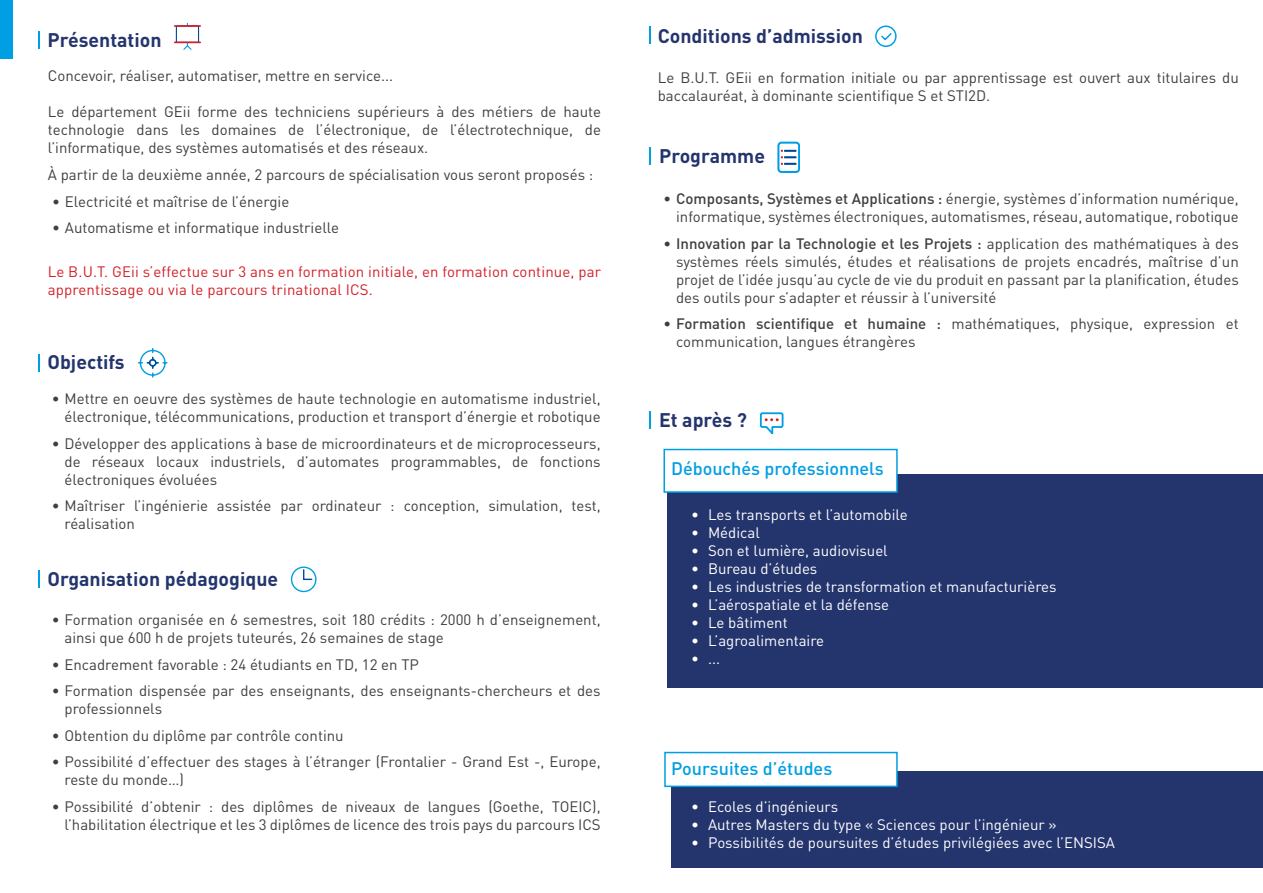
<style>
.page{position:relative;width:1263px;height:893px;background:#fff}
.page>*{position:absolute;margin:0;border:0;box-sizing:border-box;transform-origin:0 0}
.t1{font:700 19.5px "DIN Pro";color:#24356e}
.t2{font:500 18px "DIN Pro";color:#009fe3}
.t3{font:15px/18px "DIN Pro";color:#413e3c}
.t4{font:15px "DIN Pro";color:#fff}
.t5{font:15px/18px "DIN Pro";letter-spacing:.01em;color:#d42028}
.s1{font-weight:500}
</style>
<div class="page">
<div style="left:671px;top:771px;width:592px;height:96px;background:#24356e"></div>
<div style="left:664px;top:752px;width:234px;height:35px;background:#fff;border:2px solid #009fe3"></div>
<div style="left:667px;top:475px;width:596px;height:213px;background:#24356e"></div>
<div style="left:663px;top:449px;width:235px;height:44px;background:#fff;border:2px solid #009fe3"></div>
<svg style="left:38px;top:32px;width:1px;height:17px"></svg>
<svg style="left:649px;top:148px;width:2px;height:17px"></svg>
<svg style="left:649px;top:412px;width:2px;height:17px"></svg>
<svg style="left:38px;top:354px;width:1px;height:17px"></svg>
<svg style="left:38px;top:571px;width:1px;height:17px"></svg>
<svg style="left:138px;top:348px;width:30px;height:30px"></svg>
<svg style="left:649px;top:27px;width:2px;height:17px"></svg>
<svg style="left:875px;top:26px;width:22px;height:21px"></svg>
<svg style="left:760px;top:412px;width:23px;height:22px"></svg>
<div style="left:291px;top:566px;width:26px;height:26px;border:1px solid #009fe3;border-radius:50%"></div>
<svg style="left:303px;top:570px;width:9px;height:10px"></svg>
<svg style="left:175px;top:23px;width:25px;height:27px"></svg>
<div style="left:778px;top:142px;width:22px;height:31px;border:2px solid #009fe3;border-radius:3px"></div>
<svg style="left:781px;top:150px;width:15px;height:15px"></svg>
<div style="left:0;top:0;width:13px;height:58px;background:#009fe3"></div>
<h1 class="t1" style="left:47px;top:23px;width:116px">Présentation</h1>
<p class="t3" style="left:48px;top:65px;width:347px">Concevoir, réaliser, automatiser, mettre en service...</p>
<p class="t3" style="left:48px;top:101px;width:555px;text-align:justify">Le département GEii forme des techniciens supérieurs à des métiers de haute technologie dans les domaines de l’électronique, de l’électrotechnique, de l’informatique, des systèmes automatisés et des réseaux.</p>
<p class="t3" style="left:48px;top:164px;width:547px">À partir de la deuxième année, 2 parcours de spécialisation vous seront proposés :</p>
<p class="t3" style="left:52px;top:191px;width:239px">• Electricité et maîtrise de l’énergie</p>
<p class="t3" style="left:52px;top:217px;width:288px">• Automatisme et informatique industrielle</p>
<p class="t5" style="left:48px;top:261px;width:555px">Le B.U.T. GEii s’effectue sur 3 ans en formation initiale, en formation continue, par apprentissage ou via le parcours trinational ICS.</p>
<h1 class="t1" style="left:47px;top:346px;width:79px">Objectifs</h1>
<p class="t3" style="left:52px;top:388px;width:550px;text-align:right">• Mettre en oeuvre des systèmes de haute technologie en automatisme industriel, électronique, télécommunications, production et transport d’énergie et robotique</p>
<p class="t3" style="left:64px;top:433px;width:538px;text-align:justify;text-indent:-13px">• Développer des applications à base de microordinateurs et de microprocesseurs, de réseaux locaux industriels, d’automates programmables, de fonctions électroniques évoluées</p>
<p class="t3" style="left:64px;top:495px;width:538px;text-indent:-13px">• Maîtriser l’ingénierie assistée par ordinateur : conception, simulation, test, réalisation</p>
<h1 class="t1" style="left:47px;top:562px;width:232px">Organisation pédagogique</h1>
<p class="t3" style="left:64px;top:609px;width:538px;text-indent:-13px">• Formation organisée en 6 semestres, soit 180 crédits : 2000 h d’enseignement, ainsi que 600 h de projets tuteurés, 26 semaines de stage</p>
<p class="t3" style="left:52px;top:654px;width:369px">• Encadrement favorable : 24 étudiants en TD, 12 en TP</p>
<p class="t3" style="left:64px;top:680px;width:538px;text-indent:-13px">• Formation dispensée par des enseignants, des enseignants-chercheurs et des professionnels</p>
<p class="t3" style="left:52px;top:725px;width:293px">• Obtention du diplôme par contrôle continu</p>
<p class="t3" style="left:64px;top:751px;width:538px;text-indent:-13px">• Possibilité d’effectuer des stages à l’étranger (Frontalier - Grand Est -, Europe, reste du monde…)</p>
<p class="t3" style="left:52px;top:796px;width:550px;text-align:right">• Possibilité d’obtenir : des diplômes de niveaux de langues (Goethe, TOEIC), l’habilitation électrique et les 3 diplômes de licence des trois pays du parcours ICS</p>
<h1 class="t1" style="left:658px;top:19px;width:207px">Conditions d’admission</h1>
<p class="t3" style="left:658px;top:67px;width:582px">Le B.U.T. GEii en formation initiale ou par apprentissage est ouvert aux titulaires du baccalauréat, à dominante scientifique S et STI2D.</p>
<h1 class="t1" style="left:659px;top:139px;width:107px">Programme</h1>
<p class="t3" style="left:663px;top:188px;width:577px;text-align:right"><span class="s1">• Composants, Systèmes et Applications :</span> énergie, systèmes d’information numérique, informatique, systèmes électroniques, automatismes, réseau, automatique, robotique</p>
<p class="t3" style="left:676px;top:233px;width:564px;text-align:justify;text-indent:-13px"><span class="s1">• Innovation par la Technologie et les Projets :</span> application des mathématiques à des systèmes réels simulés, études et réalisations de projets encadrés, maîtrise d’un projet de l’idée jusqu’au cycle de vie du produit en passant par la planification, études des outils pour s’adapter et réussir à l’université</p>
<p class="t3" style="left:676px;top:314px;width:564px;text-indent:-13px"><span class="s1">• Formation scientifique et humaine :</span> mathématiques, physique, expression et communication, langues étrangères</p>
<h1 class="t1" style="left:659px;top:404px;width:89px">Et après ?</h1>
<p class="t2" style="left:671px;top:454px;width:214px">Débouchés professionnels</p>
<p class="t4" style="left:691px;top:503px;width:218px">• Les transports et l’automobile</p>
<p class="t4" style="left:691px;top:521px;width:70px">• Médical</p>
<p class="t4" style="left:691px;top:539px;width:198px">• Son et lumière, audiovisuel</p>
<p class="t4" style="left:691px;top:557px;width:128px">• Bureau d’études</p>
<p class="t4" style="left:691px;top:575px;width:367px">• Les industries de transformation et manufacturières</p>
<p class="t4" style="left:691px;top:593px;width:200px">• L’aérospatiale et la défense</p>
<p class="t4" style="left:691px;top:611px;width:98px">• Le bâtiment</p>
<p class="t4" style="left:691px;top:629px;width:135px">• L’agroalimentaire</p>
<p class="t4" style="left:691px;top:647px;width:31px">• ...</p>
<p class="t2" style="left:671px;top:754px;width:163px">Poursuites d’études</p>
<p class="t4" style="left:691px;top:795px;width:149px">• Ecoles d’ingénieurs</p>
<p class="t4" style="left:691px;top:813px;width:367px">• Autres Masters du type « Sciences pour l’ingénieur »</p>
<p class="t4" style="left:691px;top:831px;width:425px">• Possibilités de poursuites d’études privilégiées avec l’ENSISA</p>
</div>
